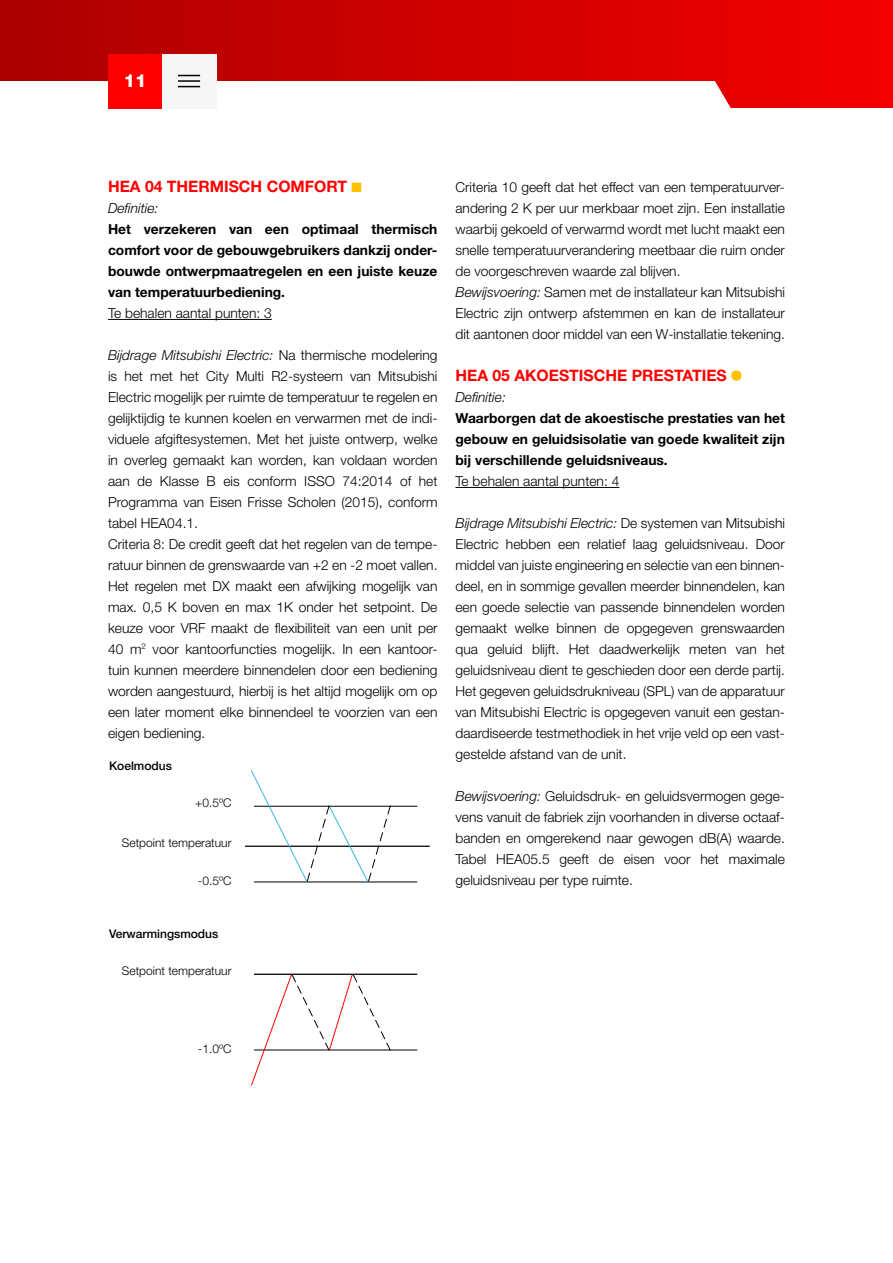
<style>
.page{position:relative;width:893px;height:1263px;background:#fff}
.page>*{position:absolute;margin:0;border:0;box-sizing:border-box;transform-origin:0 0}
.t1{font:800 18px "Helvetica Neue LT Std";color:#fff}
.t2{font:700 15.75px "Helvetica Neue LT Std";color:#f00}
.t3{font:300 13.8px/21px "Helvetica Neue LT Std";color:#000}
.t4{font:700 13.8px/21px "Helvetica Neue LT Std";color:#000;text-align:justify}
.t5{font:italic 300 13.8px "Helvetica Neue LT Std";color:#000}
.t6{font:300 12px "Helvetica Neue LT Std";color:#000}
.t7{font:500 12px "Helvetica Neue LT Std";color:#000}
.s1{color:#ffc000}
.s2{font-style:italic}
</style>
<div class="page">
<svg style="left:0;top:0;width:893px;height:108px"></svg>
<div style="left:108px;top:54px;width:54px;height:54px;background:#f00"></div>
<div style="left:162px;top:54px;width:54px;height:54px;background:#f6f6f6"></div>
<svg style="left:178px;top:75px;width:22px;height:1px"></svg>
<hr style="left:178px;top:80px;width:22px;height:2px;background:#000">
<svg style="left:178px;top:86px;width:22px;height:1px"></svg>
<hr style="left:108px;top:319px;width:164px;height:1px;background:#000">
<hr style="left:254px;top:806px;width:163px;height:1px;background:#000">
<hr style="left:254px;top:882px;width:163px;height:1px;background:#000">
<hr style="left:245px;top:846px;width:185px;height:1px;background:#000">
<svg style="left:250px;top:770px;width:142px;height:113px"></svg>
<hr style="left:254px;top:974px;width:163px;height:1px;background:#000">
<hr style="left:254px;top:1050px;width:163px;height:1px;background:#000">
<svg style="left:251px;top:973px;width:141px;height:113px"></svg>
<hr style="left:455px;top:487px;width:164px;height:1px;background:#000">
<div style="left:731px;top:370px;width:10px;height:11px;background:#ffc000;border-radius:50%"></div>
<h1 class="t1" style="left:124px;top:70px;width:24px">11</h1>
<p class="t2" style="left:108px;top:177px;width:255px">HEA 04 THERMISCH COMFORT <span class="s1">■</span></p>
<p class="t5" style="left:108px;top:200px;width:52px">Definitie:</p>
<p class="t4" style="left:108px;top:218px;width:331px">Het verzekeren van een optimaal thermisch comfort voor de gebouwgebruikers dankzij onder&shy;bouwde ontwerpmaatregelen en een juiste keuze van temperatuurbediening.</p>
<p class="t3" style="left:108px;top:302px;width:165px">Te behalen aantal punten: 3</p>
<p class="t3" style="left:108px;top:344px;width:331px"><span class="s2">Bijdrage Mitsubishi Electric:</span> Na thermische modelering is het met het City Multi R2-systeem van Mitsubishi Electric mogelijk per ruimte de temperatuur te regelen en gelijktijdig te kunnen koelen en verwarmen met de indi&shy;viduele afgiftesystemen. Met het juiste ontwerp, welke in overleg gemaakt kan worden, kan voldaan worden aan de Klasse B eis conform ISSO 74:2014 of het Programma van Eisen Frisse Scholen (2015), conform tabel HEA04.1.<br>Criteria 8: De credit geeft dat het regelen van de tempe&shy;ratuur binnen de grenswaarde van +2 en -2 moet vallen.<br>Het regelen met DX maakt een afwijking mogelijk van max. 0,5 K boven en max 1K onder het setpoint. De keuze voor VRF maakt de flexibiliteit van een unit per 40 m<sup>2</sup> voor kantoorfuncties mogelijk. In een kantoor&shy;tuin kunnen meerdere binnendelen door een bediening worden aangestuurd, hierbij is het altijd mogelijk om op een later moment elke binnendeel te voorzien van een eigen bediening.</p>
<p class="t7" style="left:109px;top:759px;width:64px">Koelmodus</p>
<p class="t6" style="left:195px;top:796px;width:38px">+0.5ºC</p>
<p class="t6" style="left:122px;top:835px;width:111px">Setpoint temperatuur</p>
<p class="t6" style="left:198px;top:873px;width:35px">-0.5ºC</p>
<p class="t7" style="left:109px;top:927px;width:111px">Verwarmingsmodus</p>
<p class="t6" style="left:122px;top:964px;width:111px">Setpoint temperatuur</p>
<p class="t3" style="left:455px;top:176px;width:331px">Criteria 10 geeft dat het effect van een temperatuurver&shy;andering 2 K per uur merkbaar moet zijn. Een installatie waarbij gekoeld of verwarmd wordt met lucht maakt een snelle temperatuurverandering meetbaar die ruim onder de voorgeschreven waarde zal blijven.<br><span class="s2">Bewijsvoering:</span> Samen met de installateur kan Mitsubishi Electric zijn ontwerp afstemmen en kan de installateur dit aantonen door middel van een W-installatie tekening.</p>
<p class="t2" style="left:455px;top:366px;width:273px">HEA 05 AKOESTISCHE PRESTATIES</p>
<p class="t5" style="left:455px;top:389px;width:52px">Definitie:</p>
<p class="t4" style="left:455px;top:407px;width:331px">Waarborgen dat de akoestische prestaties van het gebouw en geluidsisolatie van goede kwaliteit zijn bij verschillende geluidsniveaus.</p>
<p class="t3" style="left:455px;top:470px;width:165px">Te behalen aantal punten: 4</p>
<p class="t3" style="left:455px;top:512px;width:331px;text-align:justify"><span class="s2">Bijdrage Mitsubishi Electric:</span> De systemen van Mitsubishi Electric hebben een relatief laag geluidsniveau. Door middel van juiste engineering en selectie van een binnen&shy;deel, en in sommige gevallen meerder binnendelen, kan een goede selectie van passende binnendelen worden gemaakt welke binnen de opgegeven grenswaarden qua geluid blijft. Het daadwerkelijk meten van het geluidsniveau dient te geschieden door een derde partij.<br>Het gegeven geluidsdrukniveau (SPL) van de apparatuur van Mitsubishi Electric is opgegeven vanuit een gestan&shy;daardiseerde testmethodiek in het vrije veld op een vast&shy;gestelde afstand van de unit.</p>
<p class="t3" style="left:455px;top:785px;width:331px;text-align:justify"><span class="s2">Bewijsvoering:</span> Geluidsdruk- en geluidsvermogen gege&shy;vens vanuit de fabriek zijn voorhanden in diverse octaaf&shy;banden en omgerekend naar gewogen dB(A) waarde.<br>Tabel HEA05.5 geeft de eisen voor het maximale geluidsniveau per type ruimte.</p>
<p class="t6" style="left:198px;top:1041px;width:35px">-1.0ºC</p>
</div>
